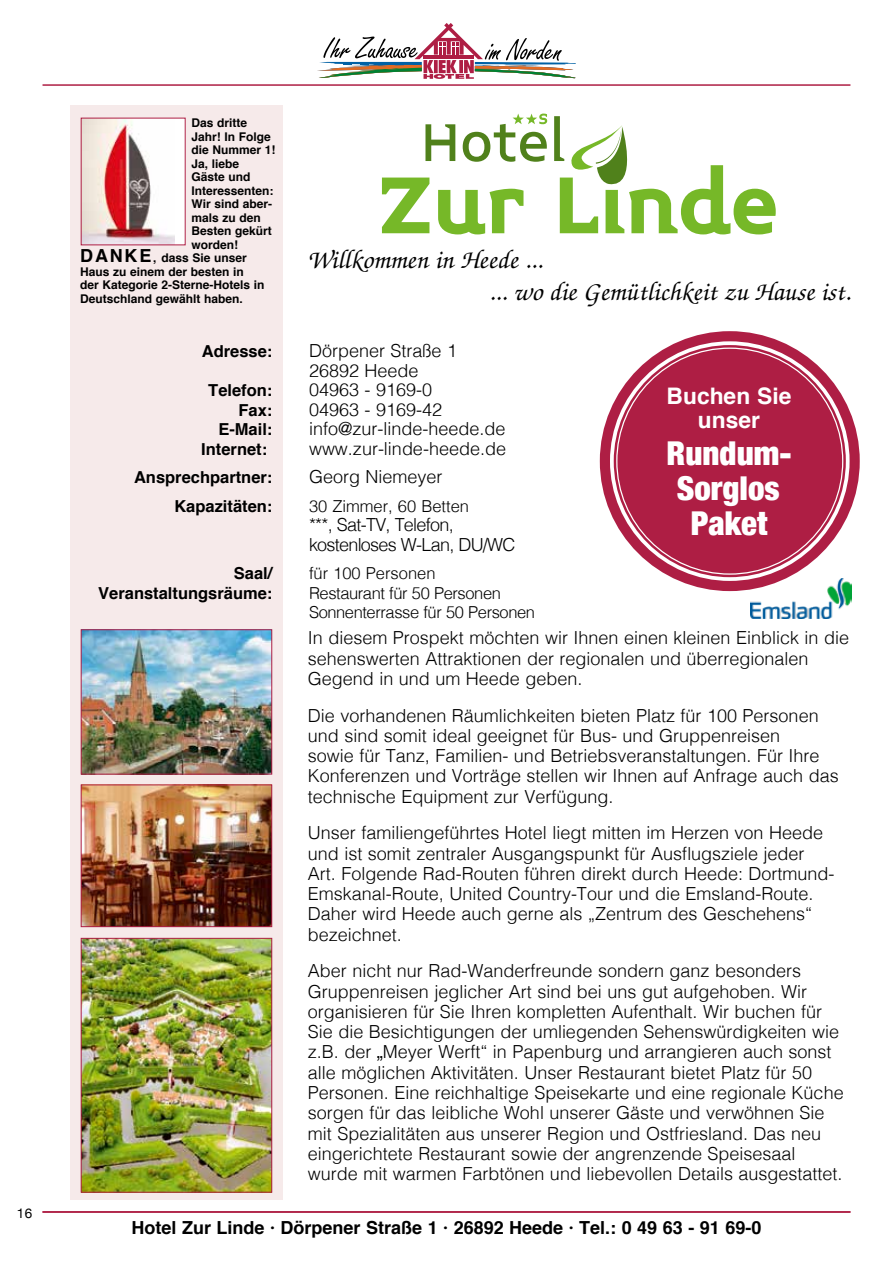
<style>
.page{position:relative;width:893px;height:1263px;background:#fff}
.page>*{position:absolute;margin:0;border:0;box-sizing:border-box;transform-origin:0 0}
.t1{font:900 condensed 32.85px/35px "Helvetica Neue";color:#fff;text-align:center}
.t2{font:italic 500 27px/32.4px "Zapf Chancery";color:#000}
.t3{font:700 22.8px/24.5px "Helvetica";color:#fff;text-align:center}
.t4{font:300 18px/20.2px "Helvetica";color:#000}
.t5{font:700 18px "Helvetica";color:#000}
.t6{font:300 18px/19.5px "Helvetica";letter-spacing:-.04em;color:#000}
.t7{font:700 16.5px "Helvetica";color:#000}
.t8{font:300 16.5px/19.5px "Helvetica";letter-spacing:-.025em;color:#000}
.t9{font:300 16.5px "Helvetica";color:#000}
.t10{font:13.5px "Helvetica Neue";color:#000}
.t11{font:700 12px "Helvetica";color:#000}
.s1{font-size:18px}
.s2{font-weight:400}
</style>
<div class="page">
<svg style="left:318px;top:23px;width:258px;height:56px"></svg>
<hr style="left:43px;top:84px;width:807px;height:2px;background:#ae1e44">
<div style="left:70px;top:105px;width:213px;height:1094px;background:#f6eaea"></div>
<svg style="left:382px;top:178px;width:47px;height:55px"></svg>
<svg style="left:438px;top:189px;width:85px;height:45px"></svg>
<svg style="left:425px;top:124px;width:30px;height:37px"></svg>
<svg style="left:463px;top:114px;width:84px;height:48px"></svg>
<svg style="left:554px;top:116px;width:222px;height:118px"></svg>
<hr style="left:43px;top:1211px;width:807px;height:2px;background:#ae1e44">
<img style="left:83px;top:786px;width:187px;height:139px">
<div style="left:81px;top:784px;width:191px;height:143px;border:1px solid #ae1e44"></div>
<img style="left:83px;top:940px;width:187px;height:250px">
<div style="left:81px;top:938px;width:191px;height:254px;border:1px solid #ae1e44"></div>
<img style="left:83px;top:631px;width:187px;height:141px">
<div style="left:81px;top:629px;width:191px;height:145px;border:1px solid #ae1e44"></div>
<div style="left:81px;top:118px;width:104px;height:127px;background:linear-gradient(to bottom,#fff,#fff)"></div>
<img style="left:83px;top:120px;width:92px;height:123px">
<div style="left:600px;top:331px;width:260px;height:260px;background:#ae1e44;border-radius:50%"></div>
<img style="left:751px;top:579px;width:100px;height:40px">
<p class="t10" style="left:17px;top:1204px;width:17px">16</p>
<p class="t11" style="left:192px;top:113px;width:57px">Das dritte</p>
<p class="t11" style="left:192px;top:127px;width:81px">Jahr! In Folge</p>
<p class="t11" style="left:192px;top:140px;width:86px">die Nummer 1!</p>
<p class="t11" style="left:192px;top:154px;width:49px">Ja, liebe</p>
<p class="t11" style="left:192px;top:167px;width:61px">Gäste und</p>
<p class="t11" style="left:192px;top:181px;width:84px">Interessenten:</p>
<p class="t11" style="left:192px;top:194px;width:82px">Wir sind aber-</p>
<p class="t11" style="left:192px;top:208px;width:71px">mals zu den</p>
<p class="t11" style="left:192px;top:221px;width:82px">Besten gekürt</p>
<p class="t11" style="left:192px;top:235px;width:48px">worden!</p>
<p class="t11" style="left:80px;top:248px;width:168px"><span class="s1">DANKE</span>, dass Sie unser</p>
<p class="t11" style="left:80px;top:262px;width:165px">Haus zu einem der besten in</p>
<p class="t11" style="left:80px;top:275px;width:186px">der Kategorie 2-Sterne-Hotels in</p>
<p class="t11" style="left:80px;top:289px;width:164px">Deutschland gewählt haben.</p>
<h2 class="t2" style="left:489px;top:244px;width:363px;text-indent:-182px">Willkommen in Heede ...<br>... wo die Gemütlichkeit zu Hause ist.</h2>
<p class="t7" style="left:202px;top:338px;width:72px">Adresse:</p>
<p class="t4" style="left:309px;top:340px;width:150px;line-height:19.5px">Dörpener Straße 1<br>26892 Heede</p>
<p class="t7" style="left:208px;top:377px;width:66px">Telefon:</p>
<p class="t4" style="left:309px;top:378px;width:125px">04963 - 9169-0</p>
<p class="t7" style="left:239px;top:397px;width:35px">Fax:</p>
<p class="t4" style="left:309px;top:398px;width:135px">04963 - 9169-42</p>
<p class="t7" style="left:218px;top:416px;width:56px">E-Mail:</p>
<p class="t4" style="left:309px;top:417px;width:198px">info@zur-linde-heede.de</p>
<p class="t7" style="left:201px;top:436px;width:68px">Internet:</p>
<p class="t4" style="left:309px;top:437px;width:199px">www.zur-linde-heede.de</p>
<p class="t7" style="left:134px;top:464px;width:140px">Ansprechpartner:</p>
<p class="t4" style="left:309px;top:465px;width:135px">Georg Niemeyer</p>
<p class="t7" style="left:174px;top:493px;width:100px">Kapazitäten:</p>
<p class="t9" style="left:309px;top:492px;width:162px">30 Zimmer, 60 Betten</p>
<p class="t6" style="left:309px;top:514px;width:208px">***, Sat-TV, Telefon, kostenloses W-Lan, DU/WC</p>
<p class="t7" style="left:234px;top:560px;width:40px">Saal/</p>
<p class="t9" style="left:309px;top:559px;width:128px">für 100 Personen</p>
<p class="t7" style="left:98px;top:580px;width:176px">Veranstaltungsräume:</p>
<p class="t8" style="left:309px;top:582px;width:228px">Restaurant für 50 Personen<br>Sonnenterrasse für 50 Personen</p>
<p class="t4" style="left:308px;top:627px;width:543px">In diesem Prospekt möchten wir Ihnen einen kleinen Einblick in die sehenswerten Attraktionen der regionalen und überregionalen<br>Gegend in und um Heede geben.</p>
<p class="t4" style="left:308px;top:704px;width:532px">Die vorhandenen Räumlichkeiten bieten Platz für 100 Personen und sind somit ideal geeignet für Bus- und Gruppenreisen<br>sowie für Tanz, Familien- und Betriebsveranstaltungen. Für Ihre Konferenzen und Vorträge stellen wir Ihnen auf Anfrage auch das technische Equipment zur Verfügung.</p>
<p class="t4" style="left:308px;top:822px;width:528px">Unser familiengeführtes Hotel liegt mitten im Herzen von Heede und ist somit zentraler Ausgangspunkt für Ausflugsziele jeder Art. Folgende Rad-Routen führen direkt durch Heede: Dortmund-Emskanal-Route, United Country-Tour und die Emsland-Route.<br>Daher wird Heede auch gerne als „Zentrum des Geschehens“ bezeichnet.</p>
<p class="t4" style="left:308px;top:960px;width:537px">Aber nicht nur Rad-Wanderfreunde sondern ganz besonders Gruppenreisen jeglicher Art sind bei uns gut aufgehoben. Wir organisieren für Sie Ihren kompletten Aufenthalt. Wir buchen für Sie die Besichtigungen der umliegenden Sehenswürdigkeiten wie z.B. der <span class="s2">„</span>Meyer Werft“ in Papenburg und arrangieren auch sonst alle möglichen Aktivitäten. Unser Restaurant bietet Platz für 50<br>Personen. Eine reichhaltige Speisekarte und eine regionale Küche sorgen für das leibliche Wohl unserer Gäste und verwöhnen Sie mit Spezialitäten aus unserer Region und Ostfriesland. Das neu eingerichtete Restaurant sowie der angrenzende Speisesaal wurde mit warmen Farbtönen und liebevollen Details ausgestattet.</p>
<p class="t5" style="left:132px;top:1213px;width:631px">Hotel Zur Linde · Dörpener Straße 1 · 26892 Heede · Tel.: 0 49 63 - 91 69-0</p>
<p class="t3" style="left:667px;top:384px;width:126px">Buchen Sie unser</p>
<h1 class="t1" style="left:667px;top:434px;width:126px">Rundum-<br>Sorglos<br>Paket</h1>
</div>
